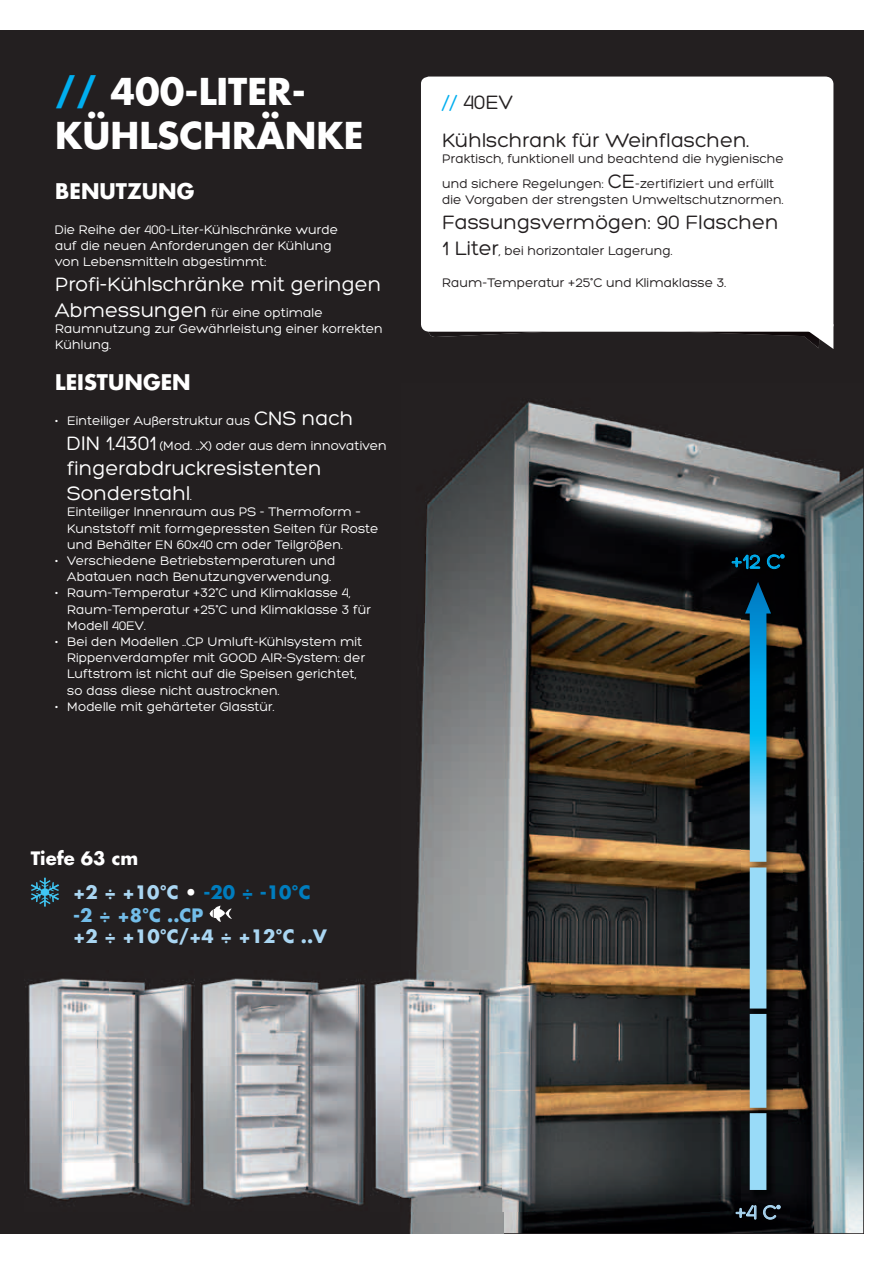
<style>
.page{position:relative;width:893px;height:1263px;background:#fff}
.page>*{position:absolute;margin:0;border:0;box-sizing:border-box;transform-origin:0 0}
.t1{font:700 36px "Futura";color:#fff}
.t2{font:21px/25.2px "Hero";color:#fff}
.t3{font:21px "Hero";color:#231f20}
.t4{font:700 21px "Futura";color:#fff}
.t5{font:20.7px "Hero";color:#00aeef}
.t6{font:20.7px "Hero";color:#aad6f2}
.t7{font:700 18px/22.5px "Futura";color:#73bde9}
.t8{font:700 18px "Futura";color:#aad6f2}
.t9{font:700 18px "Futura";color:#fff}
.t10{font:13.5px/16.2px "Hero";color:#fff}
.t11{font:13.5px/25.2px "Hero";color:#231f20}
.s1{color:#00aeef}
.s2{font-size:21px}
.s3{font-size:13.5px}
.s4{color:#aad6f2}
.s5{color:#fff}
.s6{color:#007dbe}
</style>
<div class="page">
<div style="left:0;top:30px;width:863px;height:1203px;background:#231f20"></div>
<img style="left:416px;top:401px;width:447px;height:620px">
<img style="left:504px;top:1021px;width:359px;height:212px">
<img style="left:409px;top:1211px;width:95px;height:22px">
<img style="left:731px;top:554px;width:62px;height:23px">
<svg style="left:731px;top:554px;width:30px;height:15px"></svg>
<svg style="left:767px;top:554px;width:18px;height:15px"></svg>
<img style="left:742px;top:579px;width:40px;height:623px">
<svg style="left:745px;top:582px;width:26px;height:608px;background:#4d869b"></svg>
<img style="left:735px;top:1204px;width:54px;height:24px">
<svg style="left:735px;top:1205px;width:22px;height:14px"></svg>
<svg style="left:763px;top:1205px;width:18px;height:15px"></svg>
<svg style="left:210px;top:906px;width:22px;height:16px"></svg>
<svg style="left:31px;top:878px;width:28px;height:28px"></svg>
<img style="left:25px;top:978px;width:169px;height:228px">
<img style="left:200px;top:971px;width:351px;height:240px">
<img style="left:428px;top:332px;width:380px;height:8px">
<div style="left:421px;top:77px;width:412px;height:255px;background:#fff"></div>
<svg style="left:808px;top:324px;width:25px;height:25px"></svg>
<h1 class="t1" style="left:55px;top:67px;width:252px"><span class="s1">//</span> 400-LITER-</h1>
<h1 class="t1" style="left:55px;top:110px;width:310px">KÜHLSCHRÄNKE</h1>
<h2 class="t4" style="left:55px;top:177px;width:141px">BENUTZUNG</h2>
<p class="t10" style="left:55px;top:221px;width:284px">Die Reihe der 400-Liter-Kühlschränke wurde auf die neuen Anforderungen der Kühlung von Lebensmitteln abgestimmt:</p>
<h2 class="t2" style="left:55px;top:272px;width:328px">Profi-Kühlschränke mit geringen</h2>
<p class="t10" style="left:55px;top:304px;width:329px"><span class="s2">Abmessungen</span> für eine optimale<br>Raumnutzung zur Gewährleistung einer korrekten<br>Kühlung.</p>
<h2 class="t4" style="left:55px;top:368px;width:137px">LEISTUNGEN</h2>
<p class="t10" style="left:67px;top:408px;width:321px;line-height:25.2px;text-indent:-12px">• Einteiliger Außerstruktur aus <span class="s2">CNS nach<br>DIN 1.4301</span> (Mod. ..X) oder aus dem innovativen</p>
<h2 class="t2" style="left:67px;top:456px;width:256px">fingerabdruckresistenten<br>Sonderstahl<span class="s3">.</span></h2>
<p class="t10" style="left:67px;top:504px;width:313px">Einteiliger Innenraum aus PS - Thermoform –<br>Kunststoff mit formgepressten Seiten für Roste und Behälter EN 60x40 cm oder Teilgrößen.</p>
<p class="t10" style="left:55px;top:552px;width:282px;text-align:center">• Verschiedene Betriebstemperaturen und<br>Abatauen nach Benutzungverwendung.</p>
<p class="t10" style="left:67px;top:585px;width:305px;text-indent:-12px">• Raum-Temperatur +32°C und Klimaklasse 4,<br>Raum-Temperatur +25°C und Klimaklasse 3 für<br>Modell 40EV.</p>
<p class="t10" style="left:67px;top:633px;width:299px;text-indent:-12px">• Bei den Modellen ..CP Umluft-Kühlsystem mit Rippenverdampfer mit GOOD AIR-System: der luftstrom ist nicht auf die Speisen gerichtet, so dass diese nicht austrocknen.</p>
<p class="t10" style="left:55px;top:698px;width:221px">• Modelle mit gehärteter Glasstür.</p>
<h3 class="t9" style="left:31px;top:846px;width:109px">Tiefe 63 cm</h3>
<h3 class="t7" style="left:73px;top:881px;width:239px"><span class="s4">+2 ÷ +10°C</span> <span class="s5">•</span> <span class="s6">-20 ÷ -10°C </span>-2 ÷ +8°C ..CP</h3>
<h3 class="t8" style="left:73px;top:924px;width:255px">+2 ÷ +10°C/+4 ÷ +12°C ..V</h3>
<h2 class="t3" style="left:442px;top:92px;width:73px"><span class="s1">//</span> 40EV</h2>
<h2 class="t3" style="left:442px;top:129px;width:309px">Kühlschrank für Weinflaschen.</h2>
<p class="t11" style="left:442px;top:146px;width:343px">Praktisch, funktionell und beachtend die hygienische und sichere Regelungen: <span class="s2">CE</span>-zertifiziert und erfüllt</p>
<p class="t11" style="left:442px;top:187px;width:343px">die Vorgaben der strengsten Umweltschutznormen.</p>
<h2 class="t3" style="left:442px;top:212px;width:338px">Fassungsvermögen: 90 Flaschen</h2>
<p class="t11" style="left:442px;top:238px;width:232px"><span class="s2">1 liter</span>, bei horizontaler lagerung.</p>
<p class="t11" style="left:442px;top:270px;width:286px">Raum-Temperatur +25°C und Klimaklasse 3.</p>
<h3 class="t5" style="left:731px;top:551px;width:55px">+12 C°</h3>
<h3 class="t6" style="left:735px;top:1202px;width:47px">+4 C°</h3>
</div>
